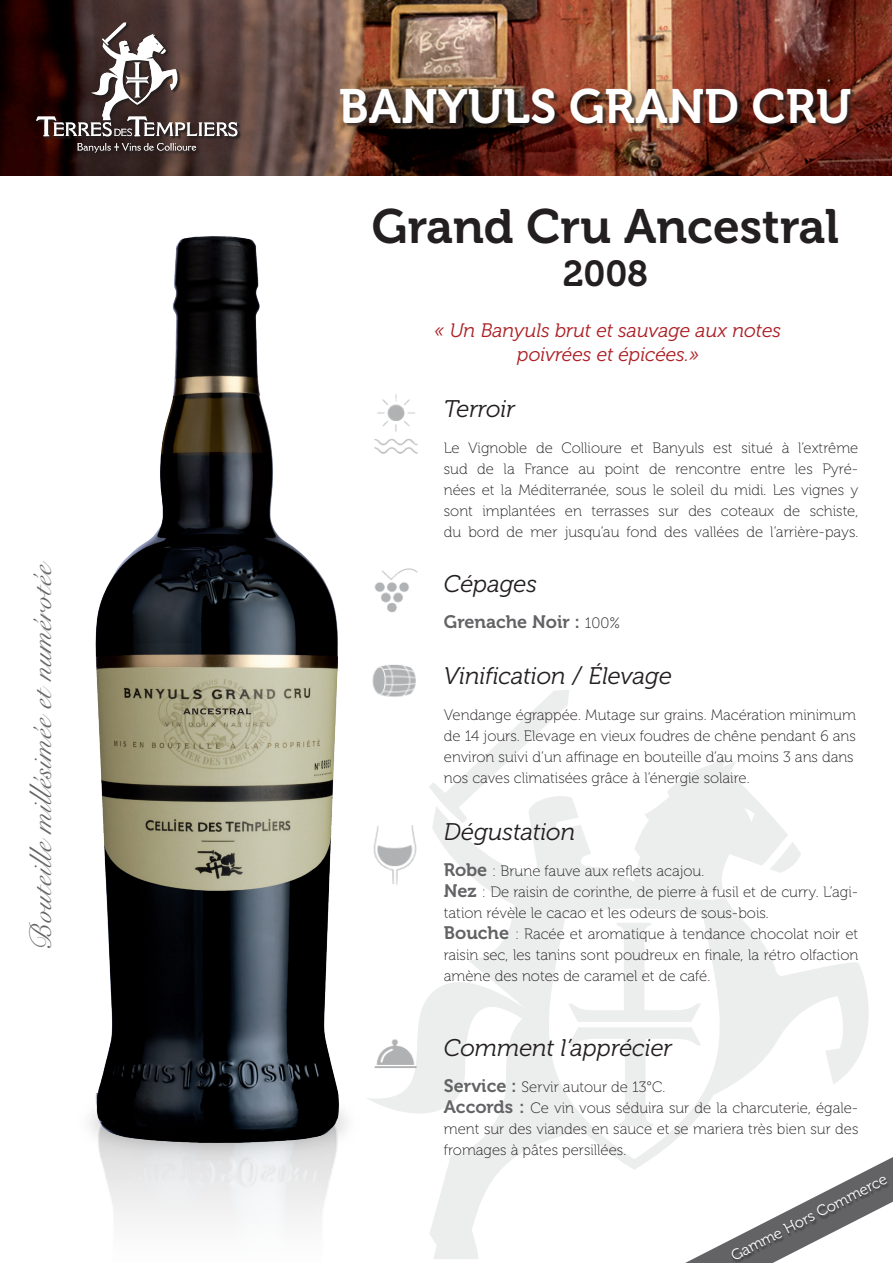
<style>
.page{position:relative;width:893px;height:1263px;background:#fff}
.page>*{position:absolute;margin:0;border:0;box-sizing:border-box;transform-origin:0 0}
.t1{font:48px "Museo 700";color:#231f20}
.t2{font:48px "Museo 700";color:#fff}
.t3{font:36px "Museo 700";color:#231f20}
.t4{font:30px "Snell Roundhand";color:#636366}
.t5{font:italic 24px "Museo 300";color:#231f20}
.t6{font:italic 19.5px/23.4px "Museo 300";color:#ac1e24;text-align:center}
.t7{font:18px "Museo 700";color:#636366}
.t8{font:18px "Museo 700";color:#fff}
.t9{font:15px/21px "Museo 100";color:#231f20}
.t10{font:15px "Museo 300";color:#fff}
.s1{font-family:"Museo 100";font-size:15px;color:#231f20}
.s2{font-family:"Museo 700";font-size:18px;color:#636366}
</style>
<div class="page">
<img style="left:0;top:0;width:892px;height:175px">
<svg style="left:486px;top:690px;width:83px;height:65px"></svg>
<svg style="left:367px;top:755px;width:502px;height:504px"></svg>
<svg style="left:769px;top:842px;width:32px;height:31px"></svg>
<div style="left:36px;top:23px;width:205px;height:134px;background:#231f20;opacity:.75"></div>
<svg style="left:36px;top:23px;width:201px;height:113px;background:#594846"></svg>
<svg style="left:77px;top:143px;width:119px;height:9px"></svg>
<svg style="left:685px;top:1157px;width:208px;height:106px"></svg>
<div style="left:731px;top:1177px;width:159px;height:86px;background:#231f20;opacity:.75"></div>
<div style="left:342px;top:90px;width:513px;height:38px;background:#231f20;opacity:.75"></div>
<img style="left:374px;top:394px;width:44px;height:60px">
<img style="left:374px;top:568px;width:44px;height:44px">
<img style="left:372px;top:665px;width:44px;height:32px">
<img style="left:368px;top:807px;width:53px;height:87px">
<img style="left:368px;top:1023px;width:53px;height:56px">
<img style="left:83px;top:236px;width:271px;height:913px">
<h3 class="t4" style="left:17px;top:951px;width:391px;rotate:-90deg">Bouteille millésimée et numérotée</h3>
<h1 class="t2" style="left:339px;top:80px;width:514px">BANYULS GRAND CRU</h1>
<h1 class="t1" style="left:372px;top:200px;width:469px">Grand Cru Ancestral</h1>
<h2 class="t3" style="left:563px;top:254px;width:87px">2008</h2>
<h3 class="t6" style="left:435px;top:319px;width:348px">« Un Banyuls brut et sauvage aux notes poivrées et épicées.»</h3>
<h3 class="t5" style="left:444px;top:396px;width:73px">Terroir</h3>
<p class="t9" style="left:444px;top:438px;width:416px;text-align:justify">Le Vignoble de Collioure et Banyuls est situé à l’extrême sud de la France au point de rencontre entre les Pyré&shy;nées et la Méditerranée, sous le soleil du midi. Les vignes y sont implantées en terrasses sur des coteaux de schiste, du bord de mer jusqu’au fond des vallées de l’arrière-pays.</p>
<h3 class="t5" style="left:444px;top:570px;width:95px">Cépages</h3>
<p class="t7" style="left:444px;top:611px;width:178px">Grenache Noir : <span class="s1">100%</span></p>
<h3 class="t5" style="left:444px;top:663px;width:230px">Vinification / Élevage</h3>
<p class="t9" style="left:444px;top:704px;width:414px">Vendange égrappée. Mutage sur grains. Macération minimum de 14 jours. Elevage en vieux foudres de chêne pendant 6 ans environ suivi d’un affinage en bouteille d’au moins 3 ans dans nos caves climatisées grâce à l’énergie solaire.</p>
<h3 class="t5" style="left:444px;top:818px;width:133px">Dégustation</h3>
<p class="t9" style="left:444px;top:860px;width:416px"><span class="s2">Robe</span> : Brune fauve aux reflets acajou.<br><span class="s2">Nez</span> : De raisin de corinthe, de pierre à fusil et de curry. L’agi&shy;tation révèle le cacao et les odeurs de sous-bois.<br><span class="s2">Bouche</span> : Racée et aromatique à tendance chocolat noir et raisin sec, les tanins sont poudreux en finale, la rétro olfaction amène des notes de caramel et de café.</p>
<h3 class="t5" style="left:444px;top:1035px;width:230px">Comment l’apprécier</h3>
<p class="t9" style="left:444px;top:1077px;width:416px"><span class="s2">Service :</span> Servir autour de 13°C.<br><span class="s2">Accords :</span> Ce vin vous séduira sur de la charcuterie, égale&shy;ment sur des viandes en sauce et se mariera très bien sur des fromages à pâtes persillées.</p>
<p class="t10" style="left:728px;top:1249px;width:174px;rotate:-27deg">Gamme Hors Commerce</p>
<p class="t8" style="left:723px;top:1256px;width:187px;rotate:-27deg">Gamme Hors Comme</p>
</div>
